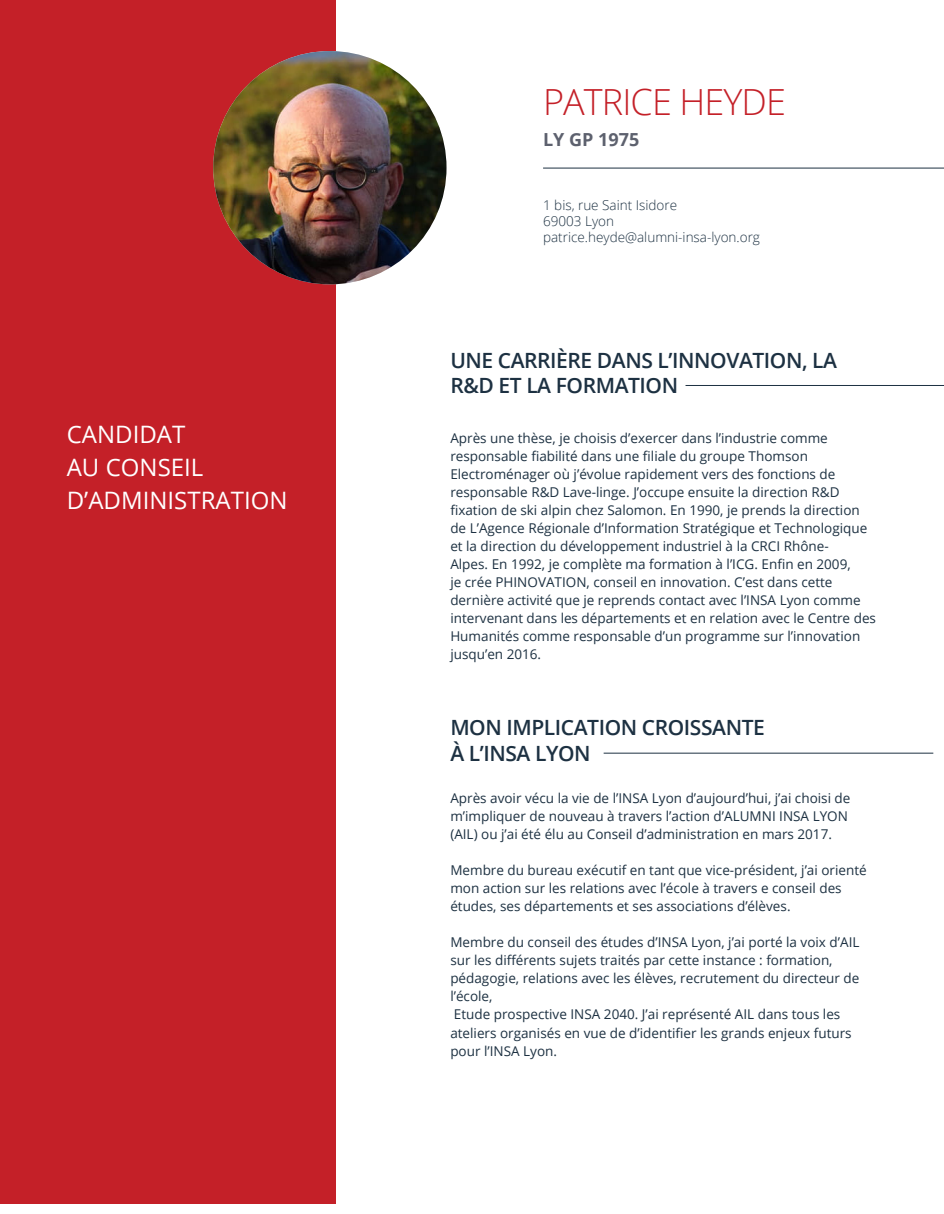
<style>
.page{position:relative;width:944px;height:1214px;background:#fff}
.page>*{position:absolute;margin:0;border:0;box-sizing:border-box;transform-origin:0 0}
.En-tête_de_page_maît{font:300 36px "Open Sans";letter-spacing:-.025em;color:#c42028}
.En-tête_de_barre_lat{font:24px/33px "Open Sans";color:#fff}
.En-tête_de_page_prin{font:600 21px/25.2px "Open Sans";letter-spacing:-.02em;color:#1d3142}
.Sous-en-tête_de_page{font:700 18px "Open Sans";color:#5d616e}
.Texte_de_corps_de_pa{font:13.5px/18px "Open Sans";color:#1d3142}
.Texte_adresse{font:300 13.5px "Open Sans";color:#1d3142}
</style>
<div class="page">
<div style="left:0;top:0;width:335px;height:1203px;background:#c42028"></div>
<img style="left:213px;top:51px;width:233px;height:233px;border-radius:117px">
<hr style="left:543px;top:168px;width:401px;height:1px;background:#1d3142">
<hr style="left:685px;top:385px;width:259px;height:1px;background:#1d3142">
<hr style="left:603px;top:752px;width:330px;height:1px;background:#1d3142">
<p class="En-tête_de_barre_lat" style="left:67px;top:417px;width:120px">CANDIDAT</p>
<p class="En-tête_de_barre_lat" style="left:67px;top:450px;width:222px">AU CONSEIL<br>D’ADMINISTRATION</p>
<p class="En-tête_de_page_maît" style="left:543px;top:78px;width:244px">PATRICE HEYDE</p>
<p class="Sous-en-tête_de_page" style="left:543px;top:127px;width:98px">LY GP 1975</p>
<p class="Texte_adresse" style="left:543px;top:196px;width:136px">1 bis, rue Saint Isidore</p>
<p class="Texte_adresse" style="left:543px;top:212px;width:73px">69003 Lyon</p>
<p class="Texte_adresse" style="left:543px;top:228px;width:218px">patrice.heyde@alumni-insa-lyon.org</p>
<p class="En-tête_de_page_prin" style="left:450px;top:347px;width:388px">UNE CARRIÈRE DANS L’INNOVATION, LA<br>R&amp;D ET LA FORMATION</p>
<p class="Texte_de_corps_de_pa" style="left:450px;top:429px;width:427px">Après une thèse, je choisis d’exercer dans l’industrie comme responsable fiabilité dans une filiale du groupe Thomson Electroménager où j’évolue rapidement vers des fonctions de responsable R&amp;D Lave-linge. J’occupe ensuite la direction R&amp;D fixation de ski alpin chez Salomon. En 1990, je prends la direction de L’Agence Régionale d’Information Stratégique et Technologique et la direction du développement industriel à la CRCI Rhône-<br>Alpes. En 1992, je complète ma formation à l’ICG. Enfin en 2009,<br>je crée PHINOVATION, conseil en innovation. C’est dans cette dernière activité que je reprends contact avec l’INSA Lyon comme intervenant dans les départements et en relation avec le Centre des Humanités comme responsable d’un programme sur l’innovation jusqu’en 2016.</p>
<p class="En-tête_de_page_prin" style="left:450px;top:714px;width:316px">MON IMPLICATION CROISSANTE</p>
<p class="En-tête_de_page_prin" style="left:450px;top:740px;width:142px">À L’INSA LYON</p>
<p class="Texte_de_corps_de_pa" style="left:450px;top:789px;width:401px">Après avoir vécu la vie de l’INSA Lyon d’aujourd’hui, j’ai choisi de m’impliquer de nouveau à travers l’action d’ALUMNI INSA LYON (AIL) ou j’ai été élu au Conseil d’administration en mars 2017.</p>
<p class="Texte_de_corps_de_pa" style="left:450px;top:861px;width:418px">Membre du bureau exécutif en tant que vice-président, j’ai orienté mon action sur les relations avec l’école à travers e conseil des études, ses départements et ses associations d’élèves.</p>
<p class="Texte_de_corps_de_pa" style="left:450px;top:933px;width:410px">Membre du conseil des études d’INSA Lyon, j’ai porté la voix d’AIL sur les différents sujets traités par cette instance : formation, pédagogie, relations avec les élèves, recrutement du directeur de l’école,</p>
<p class="Texte_de_corps_de_pa" style="left:450px;top:1005px;width:403px">Etude prospective INSA 2040. J’ai représenté AIL dans tous les ateliers organisés en vue de d’identifier les grands enjeux futurs pour l’INSA Lyon.</p>
</div>
